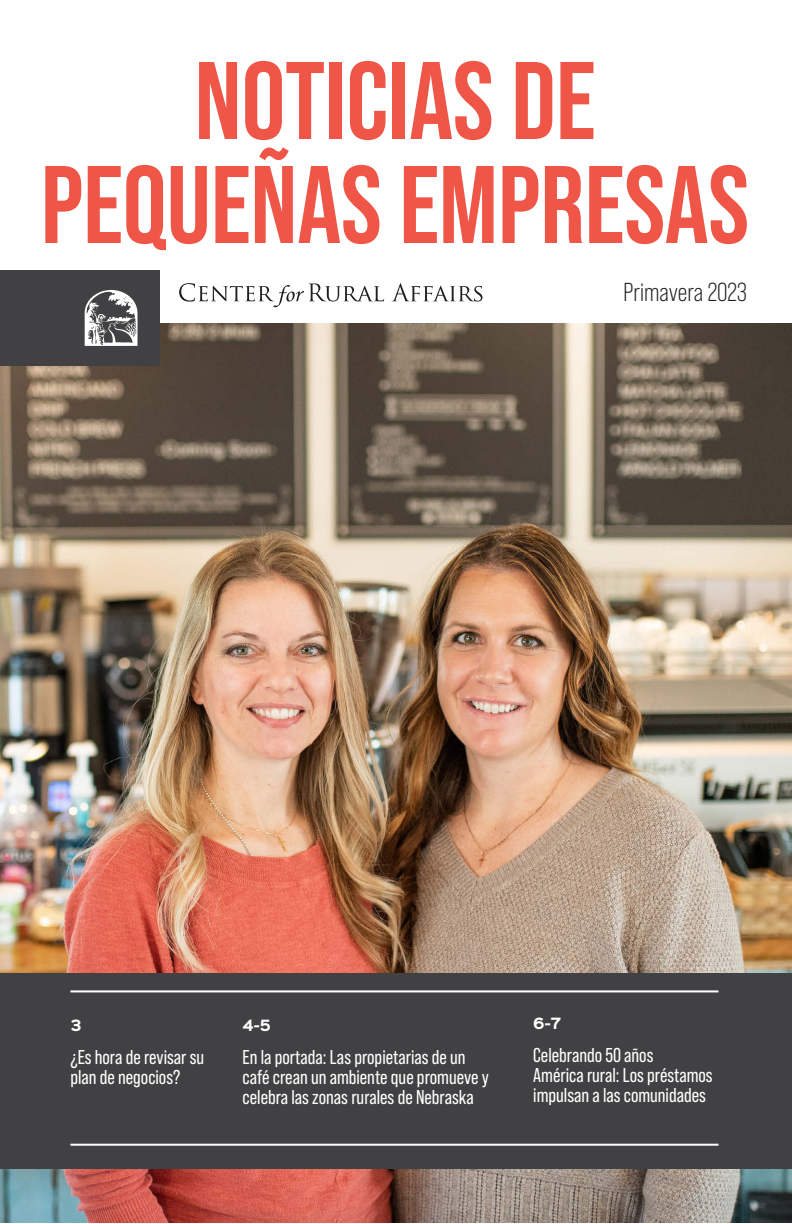
<style>
.page{position:relative;width:792px;height:1224px;background:#fff}
.page>*{position:absolute;margin:0;border:0;box-sizing:border-box;transform-origin:0 0}
.t1{font:700 110px "Bebas Neue Pro";color:#f05647}
.t2{font:26px "Bebas Neue Pro";color:#231f20}
.t3{font:20px/20px "Bebas Neue Pro";color:#fff}
.t4{font:700 14px "Sinkin Sans 700";color:#fff}
</style>
<div class="page">
<img style="left:0;top:323px;width:792px;height:900px">
<div style="left:0;top:973px;width:792px;height:195px;background:#414042"></div>
<hr style="left:70px;top:1144px;width:648px;height:2px;background:#fff">
<div style="left:0;top:270px;width:159px;height:96px;background:#414042"></div>
<svg style="left:85px;top:290px;width:53px;height:56px"></svg>
<svg style="left:179px;top:283px;width:205px;height:24px"></svg>
<svg style="left:392px;top:283px;width:91px;height:19px"></svg>
<hr style="left:70px;top:990px;width:648px;height:2px;background:#fff">
<p class="t1" style="left:195px;top:38px;width:402px">NOTICIAS DE</p>
<p class="t1" style="left:41px;top:142px;width:710px">PEQUEÑAS EMPRESAS</p>
<p class="t2" style="left:624px;top:278px;width:125px">Primavera 2023</p>
<p class="t4" style="left:70px;top:1018px;width:13px">3</p>
<p class="t3" style="left:70px;top:1047px;width:135px">¿Es hora de revisar su plan de negocios?</p>
<p class="t4" style="left:243px;top:1018px;width:30px">4-5</p>
<p class="t3" style="left:243px;top:1047px;width:224px">En la portada: Las propietarias de un</p>
<p class="t3" style="left:243px;top:1067px;width:248px">café crean un ambiente que promueve y</p>
<p class="t3" style="left:243px;top:1087px;width:233px">celebra las zonas rurales de Nebraska</p>
<p class="t4" style="left:533px;top:1016px;width:29px">6-7</p>
<p class="t3" style="left:533px;top:1045px;width:122px">Celebrando 50 años</p>
<p class="t3" style="left:533px;top:1065px;width:181px">América rural: Los préstamos</p>
<p class="t3" style="left:533px;top:1085px;width:174px">impulsan a las comunidades</p>
</div>
